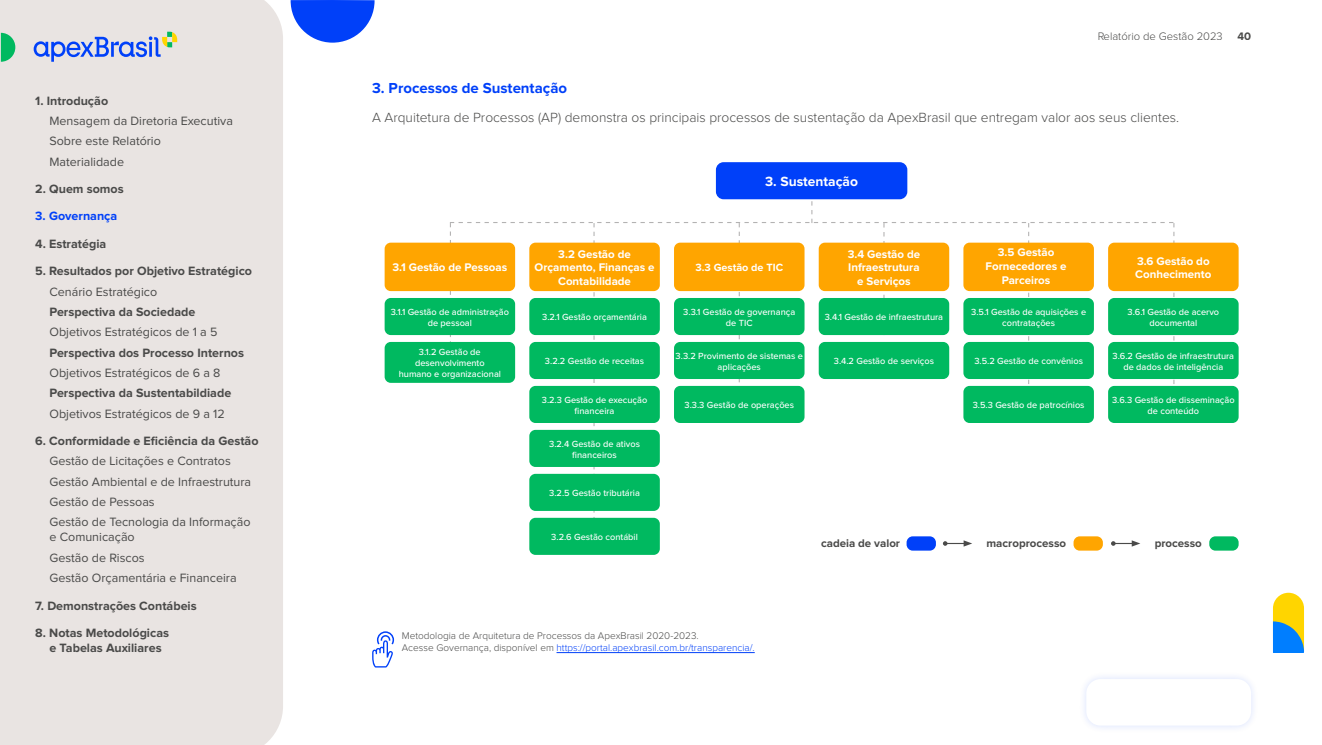
<style>
.page{position:relative;width:1322px;height:745px;background:#fff}
.page>*{position:absolute;margin:0;border:0;box-sizing:border-box;transform-origin:0 0}
.t1{font:700 15px "Proxima Nova";color:#0040f9}
.t2{font:300 13.75px "Proxima Nova";color:#4a4a49}
.t3{font:700 13.75px "Proxima Nova";color:#fff}
.t4{font:12.5px/20.2px "Proxima Nova";color:#4a4a49}
.t5{font:700 12.5px/15px "Proxima Nova";color:#4a4a49;text-align:center}
.t6{font:700 12.5px "Proxima Nova";color:#0040f9}
.t7{font:700 11.5px/13.8px "Proxima Nova";color:#fff;text-align:center}
.t8{font:700 11.5px "Proxima Nova";color:#4a4a49}
.t9{font:300 11.25px "Proxima Nova";color:#4a4a49}
.t10{font:700 11.25px "Proxima Nova";color:#4a4a49}
.t11{font:700 10.88px "Proxima Nova";color:#fff}
.t12{font:300 10px/12px "Proxima Nova";color:#4a4a49}
.t13{font:500 9.25px/11px "Proxima Nova";color:#fff;text-align:center}
.s1{color:#0040f9}
</style>
<div class="page">
<svg style="left:1273px;top:592px;width:31px;height:60px;background:#99b576"></svg>
<svg style="left:450px;top:184px;width:724px;height:329px"></svg>
<div style="left:716px;top:162px;width:191px;height:37px;background:#0040f9;border-radius:8px"></div>
<div style="left:385px;top:298px;width:130px;height:37px;background:#00b960;border-radius:6px"></div>
<div style="left:385px;top:242px;width:130px;height:49px;background:#ffa500;border-radius:6px"></div>
<div style="left:674px;top:242px;width:130px;height:49px;background:#ffa500;border-radius:6px"></div>
<div style="left:963px;top:242px;width:131px;height:49px;background:#ffa500;border-radius:6px"></div>
<div style="left:674px;top:298px;width:130px;height:37px;background:#00b960;border-radius:6px"></div>
<div style="left:963px;top:298px;width:131px;height:37px;background:#00b960;border-radius:6px"></div>
<div style="left:674px;top:342px;width:130px;height:37px;background:#00b960;border-radius:6px"></div>
<div style="left:963px;top:342px;width:131px;height:37px;background:#00b960;border-radius:6px"></div>
<div style="left:674px;top:385px;width:130px;height:37px;background:#00b960;border-radius:6px"></div>
<div style="left:963px;top:385px;width:131px;height:37px;background:#00b960;border-radius:6px"></div>
<div style="left:529px;top:298px;width:131px;height:37px;background:#00b960;border-radius:6px"></div>
<div style="left:819px;top:298px;width:130px;height:37px;background:#00b960;border-radius:6px"></div>
<div style="left:1108px;top:298px;width:130px;height:37px;background:#00b960;border-radius:6px"></div>
<div style="left:529px;top:385px;width:131px;height:37px;background:#00b960;border-radius:6px"></div>
<div style="left:529px;top:473px;width:131px;height:37px;background:#00b960;border-radius:6px"></div>
<div style="left:385px;top:342px;width:130px;height:40px;background:#00b960;border-radius:6px"></div>
<div style="left:529px;top:342px;width:131px;height:37px;background:#00b960;border-radius:6px"></div>
<div style="left:819px;top:342px;width:130px;height:37px;background:#00b960;border-radius:6px"></div>
<div style="left:1108px;top:342px;width:130px;height:37px;background:#00b960;border-radius:6px"></div>
<div style="left:1108px;top:385px;width:130px;height:37px;background:#00b960;border-radius:6px"></div>
<div style="left:529px;top:429px;width:131px;height:37px;background:#00b960;border-radius:6px"></div>
<div style="left:529px;top:517px;width:131px;height:37px;background:#00b960;border-radius:6px"></div>
<div style="left:529px;top:242px;width:131px;height:49px;background:#ffa500;border-radius:6px"></div>
<div style="left:819px;top:242px;width:130px;height:49px;background:#ffa500;border-radius:6px"></div>
<div style="left:1108px;top:242px;width:130px;height:49px;background:#ffa500;border-radius:6px"></div>
<svg style="left:943px;top:540px;width:29px;height:6px"></svg>
<svg style="left:1111px;top:540px;width:29px;height:6px"></svg>
<div style="left:906px;top:536px;width:30px;height:14px;background:#0040f9;border-radius:6px"></div>
<div style="left:1073px;top:536px;width:30px;height:14px;background:#ffa500;border-radius:6px"></div>
<div style="left:1209px;top:536px;width:29px;height:14px;background:#00b960;border-radius:6px"></div>
<svg style="left:372px;top:631px;width:22px;height:36px"></svg>
<hr style="left:556px;top:652px;width:199px;height:1px;background:#0040f9">
<div style="left:1078px;top:670px;width:181px;height:63px;background:#fafbfe"></div>
<div style="left:1086px;top:678px;width:165px;height:47px;background:#fff;border-radius:14px"></div>
<svg style="left:290px;top:0;width:84px;height:43px"></svg>
<div style="left:0;top:0;width:283px;height:744px;background:#e9e4e2"></div>
<svg style="left:1px;top:33px;width:14px;height:29px"></svg>
<svg style="left:34px;top:32px;width:143px;height:30px;background:#b0bde1"></svg>
<h3 class="t5" style="left:35px;top:93px;width:74px">1. Introdução</h3>
<h3 class="t4" style="left:49px;top:111px;width:185px">Mensagem da Diretoria Executiva<br>Sobre este Relatório<br>Materialidade</h3>
<h3 class="t5" style="left:35px;top:182px;width:90px">2. Quem somos</h3>
<h3 class="t6" style="left:35px;top:210px;width:84px">3. Governança</h3>
<h3 class="t5" style="left:35px;top:236px;width:73px">4. Estratégia</h3>
<h3 class="t5" style="left:35px;top:264px;width:218px">5. Resultados por Objetivo Estratégico</h3>
<h3 class="t4" style="left:49px;top:282px;width:109px">Cenário Estratégico</h3>
<h3 class="t5" style="left:49px;top:304px;width:147px">Perspectiva da Sociedade</h3>
<h3 class="t4" style="left:49px;top:322px;width:170px">Objetivos Estratégicos de 1 a 5</h3>
<h3 class="t5" style="left:49px;top:345px;width:196px">Perspectiva dos Processo Internos</h3>
<h3 class="t4" style="left:49px;top:363px;width:173px">Objetivos Estratégicos de 6 a 8</h3>
<h3 class="t5" style="left:49px;top:386px;width:183px">Perspectiva da Sustentabildiade</h3>
<h3 class="t4" style="left:49px;top:403px;width:177px">Objetivos Estratégicos de 9 a 12</h3>
<h3 class="t5" style="left:35px;top:433px;width:225px">6. Conformidade e Eficiência da Gestão</h3>
<h3 class="t4" style="left:49px;top:451px;width:203px">Gestão de Licitações e Contratos<br>Gestão Ambiental e de Infraestrutura<br>Gestão de Pessoas<br>Gestão de Tecnologia da Informação</h3>
<h3 class="t4" style="left:49px;top:527px;width:189px">e Comunicação<br>Gestão de Riscos<br>Gestão Orçamentária e Financeira</h3>
<h3 class="t5" style="left:35px;top:598px;width:163px">7. Demonstrações Contábeis</h3>
<h3 class="t5" style="left:35px;top:625px;width:135px">8. Notas Metodológicas e Tabelas Auxiliares</h3>
<p class="t9" style="left:1097px;top:31px;width:127px">Relatório de Gestão 2023</p>
<p class="t10" style="left:1237px;top:31px;width:15px">40</p>
<h1 class="t1" style="left:372px;top:81px;width:196px">3. Processos de Sustentação</h1>
<h2 class="t2" style="left:372px;top:111px;width:808px">A Arquitetura de Processos (AP) demonstra os principais processos de sustentação da ApexBrasil que entregam valor aos seus clientes.</h2>
<h2 class="t3" style="left:765px;top:175px;width:94px">3. Sustentação</h2>
<p class="t7" style="left:985px;top:246px;width:83px">3.5 Gestão<br>Fornecedores e<br>Parceiros</p>
<p class="t7" style="left:534px;top:247px;width:121px">3.2 Gestão de<br>Orçamento, Finanças e<br>Contabilidade</p>
<p class="t7" style="left:848px;top:247px;width:74px">3.4 Gestão de<br>Infraestrutura e Serviços</p>
<p class="t7" style="left:1135px;top:254px;width:78px;text-align:left">3.6 Gestão do<br>Conhecimento</p>
<p class="t7" style="left:392px;top:261px;width:116px">3.1 Gestão de Pessoas</p>
<p class="t11" style="left:695px;top:262px;width:89px">3.3 Gestão de TIC</p>
<p class="t13" style="left:542px;top:311px;width:106px">3.2.1 Gestão orçamentária</p>
<p class="t13" style="left:825px;top:311px;width:120px">3.4.1 Gestão de infraestrutura</p>
<p class="t13" style="left:1127px;top:305px;width:93px">3.6.1 Gestão de acervo documental</p>
<p class="t13" style="left:391px;top:305px;width:120px">3.1.1 Gestão de administração de pessoal</p>
<p class="t13" style="left:683px;top:305px;width:113px">3.3.1 Gestão de governança de TIC</p>
<p class="t13" style="left:971px;top:305px;width:116px">3.5.1 Gestão de aquisições e contratações</p>
<p class="t13" style="left:675px;top:349px;width:129px">3.3.2 Provimento de sistemas e aplicações</p>
<p class="t13" style="left:974px;top:355px;width:110px">3.5.2 Gestão de convênios</p>
<p class="t13" style="left:684px;top:399px;width:111px">3.3.3 Gestão de operações</p>
<p class="t13" style="left:973px;top:399px;width:113px">3.5.3 Gestão de patrocínios</p>
<p class="t13" style="left:399px;top:346px;width:104px">3.1.2 Gestão de desenvolvimento humano e organizacional</p>
<p class="t13" style="left:545px;top:355px;width:101px">3.2.2 Gestão de receitas</p>
<p class="t13" style="left:834px;top:355px;width:102px">3.4.2 Gestão de serviços</p>
<p class="t13" style="left:1112px;top:349px;width:123px">3.6.2 Gestão de infraestrutura de dados de inteligência</p>
<p class="t13" style="left:1112px;top:393px;width:124px">3.6.3 Gestão de disseminação de conteúdo</p>
<p class="t13" style="left:549px;top:437px;width:92px">3.2.4 Gestão de ativos financeiros</p>
<p class="t13" style="left:542px;top:393px;width:107px">3.2.3 Gestão de execução financeira</p>
<p class="t13" style="left:549px;top:487px;width:92px">3.2.5 Gestão tributária</p>
<p class="t13" style="left:551px;top:530px;width:88px">3.2.6 Gestão contábil</p>
<p class="t12" style="left:402px;top:630px;width:354px">Metodologia de Arquitetura de Processos da ApexBrasil 2020-2023.<br>Acesse Governança, disponível em <span class="s1">https://portal.apexbrasil.com.br/transparencia/.</span></p>
<p class="t8" style="left:821px;top:537px;width:81px">cadeia de valor</p>
<p class="t8" style="left:986px;top:537px;width:81px">macroprocesso</p>
<p class="t8" style="left:1154px;top:537px;width:49px">processo</p>
</div>
